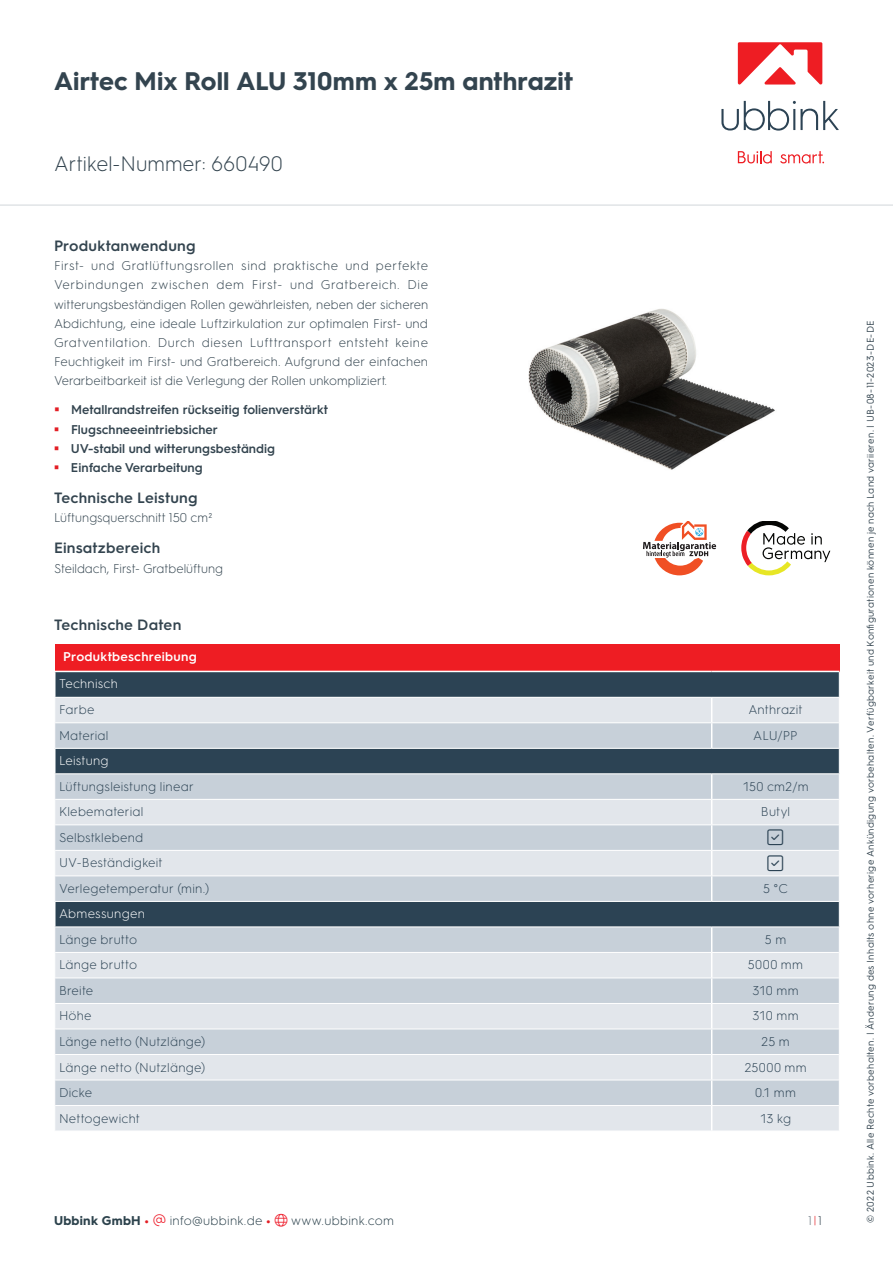
<style>
.page{position:relative;width:893px;height:1263px;background:#fff}
.page>*{position:absolute;margin:0;border:0;box-sizing:border-box;transform-origin:0 0}
.t1{font:700 25.5px "HGS3";letter-spacing:.005em;color:#33444f}
.t2{font:300 21px "HGS3";color:#33444f}
.t3{font:300 18px "Font Awesome 6 Pro";color:#2c4354}
.t4{font:600 15px "HGS3";letter-spacing:.01em;color:#33444f}
.t5{font:300 12.75px/19.2px "HGS3";color:#33444f;text-align:justify}
.t6{font:300 12.75px "HGS3";letter-spacing:.015em;color:#2c4354}
.t7{font:600 12.75px/19.2px "HGS3";color:#33444f}
.t8{font:300 12.75px "HGS3";letter-spacing:.02em;color:#2c424c}
.t9{font:300 12.75px "HGS3";letter-spacing:.015em;color:#fff}
.t10{font:600 12.75px "HGS3";letter-spacing:.02em;color:#fff}
.t11{font:300 12.6px "HGS3";color:#66737c}
.t12{font:9.75px "HGS3";letter-spacing:.03em;color:#33444f}
.s1{font-weight:700}
.s2{font-weight:700;color:#e31e25}
.s3{color:#ee1f2d}
.s4{color:#e31e25}
.s5{color:#33444f}
</style>
<div class="page">
<div style="left:55px;top:644px;width:784px;height:27px;background:#ee1d23"></div>
<svg style="left:56px;top:672px;width:783px;height:25px;background:#2f4656"></svg>
<div style="left:55px;top:698px;width:784px;height:432px;background:#e2e6eb"></div>
<svg style="left:55px;top:723px;width:784px;height:382px;background:#bcc5cd"></svg>
<hr style="left:55px;top:722px;width:657px;height:1px;background:#fff">
<hr style="left:712px;top:722px;width:127px;height:1px;background:#fff">
<svg style="left:711px;top:698px;width:1px;height:50px"></svg>
<hr style="left:54px;top:748px;width:658px;height:1px;background:#fff">
<hr style="left:712px;top:748px;width:128px;height:1px;background:#fff">
<hr style="left:54px;top:749px;width:2px;height:24px;background:#fff">
<hr style="left:54px;top:773px;width:658px;height:1px;background:#fff">
<hr style="left:712px;top:773px;width:128px;height:1px;background:#fff">
<hr style="left:55px;top:799px;width:657px;height:1px;background:#fff">
<hr style="left:712px;top:799px;width:127px;height:1px;background:#fff">
<hr style="left:55px;top:824px;width:657px;height:1px;background:#fff">
<hr style="left:712px;top:824px;width:127px;height:1px;background:#fff">
<hr style="left:55px;top:850px;width:657px;height:1px;background:#fff">
<hr style="left:712px;top:850px;width:127px;height:1px;background:#fff">
<hr style="left:55px;top:875px;width:657px;height:1px;background:#fff">
<hr style="left:712px;top:875px;width:127px;height:1px;background:#fff">
<svg style="left:711px;top:774px;width:1px;height:127px"></svg>
<hr style="left:54px;top:901px;width:658px;height:1px;background:#fff">
<hr style="left:712px;top:901px;width:128px;height:1px;background:#fff">
<hr style="left:54px;top:902px;width:2px;height:24px;background:#fff">
<hr style="left:54px;top:926px;width:658px;height:1px;background:#fff">
<hr style="left:712px;top:926px;width:128px;height:1px;background:#fff">
<hr style="left:55px;top:952px;width:657px;height:1px;background:#fff">
<hr style="left:712px;top:952px;width:127px;height:1px;background:#fff">
<hr style="left:55px;top:977px;width:657px;height:1px;background:#fff">
<hr style="left:712px;top:977px;width:127px;height:1px;background:#fff">
<hr style="left:55px;top:1003px;width:657px;height:1px;background:#fff">
<hr style="left:712px;top:1003px;width:127px;height:1px;background:#fff">
<hr style="left:55px;top:1028px;width:657px;height:1px;background:#fff">
<hr style="left:712px;top:1028px;width:127px;height:1px;background:#fff">
<hr style="left:55px;top:1054px;width:657px;height:1px;background:#fff">
<hr style="left:712px;top:1054px;width:127px;height:1px;background:#fff">
<hr style="left:55px;top:1079px;width:657px;height:1px;background:#fff">
<hr style="left:712px;top:1079px;width:127px;height:1px;background:#fff">
<hr style="left:55px;top:1105px;width:657px;height:1px;background:#fff">
<hr style="left:712px;top:1105px;width:127px;height:1px;background:#fff">
<svg style="left:711px;top:927px;width:1px;height:203px"></svg>
<svg style="left:839px;top:672px;width:1px;height:255px"></svg>
<svg style="left:741px;top:521px;width:89px;height:54px"></svg>
<svg style="left:643px;top:521px;width:73px;height:54px"></svg>
<img style="left:528px;top:309px;width:247px;height:161px">
<hr style="left:0;top:204px;width:893px;height:2px;background:#e1e4e6">
<svg style="left:721px;top:101px;width:118px;height:30px"></svg>
<svg style="left:738px;top:151px;width:34px;height:13px"></svg>
<svg style="left:780px;top:151px;width:44px;height:13px"></svg>
<svg style="left:738px;top:42px;width:84px;height:43px"></svg>
<svg style="left:768px;top:829px;width:15px;height:16px"></svg>
<svg style="left:768px;top:855px;width:15px;height:16px"></svg>
<h1 class="t1" style="left:54px;top:63px;width:520px">Airtec Mix Roll ALU 310mm x 25m anthrazit</h1>
<h2 class="t2" style="left:54px;top:150px;width:230px">Artikel-Nummer: 660490</h2>
<p class="t4" style="left:54px;top:235px;width:143px">Produktanwendung</p>
<p class="t5" style="left:54px;top:255px;width:376px">First- und Gratlüftungsrollen sind praktische und perfekte Verbindungen zwischen dem First- und Gratbereich. Die witterungsbeständigen Rollen gewährleisten, neben der sicheren Abdichtung, eine ideale Luftzirkulation zur optimalen First- und Gratventilation. Durch diesen Lufttransport entsteht keine Feuchtigkeit im First- und Gratbereich. Aufgrund der einfachen Verarbeitbarkeit ist die Verlegung der Rollen unkompliziert.</p>
<p class="t7" style="left:71px;top:399px;width:259px">Metallrandstreifen rückseitig folienverstärkt Flugschneeeintriebsicher<br>UV-stabil und witterungsbeständig Einfache Verarbeitung</p>
<p class="t4" style="left:54px;top:487px;width:145px">Technische Leistung</p>
<p class="t5" style="left:54px;top:507px;width:160px">Lüftungsquerschnitt 150 cm²</p>
<p class="t4" style="left:54px;top:538px;width:108px">Einsatzbereich</p>
<p class="t5" style="left:54px;top:558px;width:171px">Steildach, First- Gratbelüftung</p>
<p class="t4" style="left:54px;top:614px;width:129px">Technische Daten</p>
<p class="t10" style="left:63px;top:648px;width:135px">Produktbeschreibung</p>
<p class="t9" style="left:59px;top:675px;width:60px">Technisch</p>
<p class="t6" style="left:59px;top:701px;width:37px">Farbe</p>
<p class="t6" style="left:748px;top:701px;width:56px">Anthrazit</p>
<p class="t6" style="left:59px;top:727px;width:51px">Material</p>
<p class="t6" style="left:753px;top:727px;width:46px">ALU/PP</p>
<p class="t9" style="left:59px;top:752px;width:51px">Leistung</p>
<p class="t6" style="left:59px;top:778px;width:136px">Lüftungsleistung linear</p>
<p class="t6" style="left:742px;top:778px;width:68px">150 cm2/m</p>
<p class="t6" style="left:59px;top:803px;width:86px">Klebematerial</p>
<p class="t6" style="left:761px;top:803px;width:31px">Butyl</p>
<p class="t6" style="left:59px;top:829px;width:86px">Selbstklebend</p>
<h3 class="t3" style="left:768px;top:828px;width:17px">▲❑◆</h3>
<p class="t6" style="left:59px;top:854px;width:105px">UV-Beständigkeit</p>
<h3 class="t3" style="left:768px;top:854px;width:17px">▲❑◆</h3>
<p class="t6" style="left:59px;top:880px;width:152px">Verlegetemperatur (min.)</p>
<p class="t6" style="left:763px;top:880px;width:27px">5 °C</p>
<p class="t9" style="left:59px;top:905px;width:87px">Abmessungen</p>
<p class="t6" style="left:59px;top:931px;width:80px">Länge brutto</p>
<p class="t6" style="left:765px;top:931px;width:23px">5 m</p>
<p class="t6" style="left:59px;top:956px;width:80px">Länge brutto</p>
<p class="t6" style="left:748px;top:956px;width:57px">5000 mm</p>
<p class="t6" style="left:59px;top:982px;width:36px">Breite</p>
<p class="t6" style="left:752px;top:982px;width:48px">310 mm</p>
<p class="t6" style="left:59px;top:1007px;width:34px">Höhe</p>
<p class="t6" style="left:752px;top:1007px;width:48px">310 mm</p>
<p class="t6" style="left:59px;top:1033px;width:148px">Länge netto (Nutzlänge)</p>
<p class="t6" style="left:761px;top:1033px;width:30px">25 m</p>
<p class="t6" style="left:59px;top:1058px;width:148px">Länge netto (Nutzlänge)</p>
<p class="t6" style="left:744px;top:1058px;width:64px">25000 mm</p>
<p class="t6" style="left:59px;top:1084px;width:35px">Dicke</p>
<p class="t6" style="left:755px;top:1084px;width:42px">0.1 mm</p>
<p class="t6" style="left:59px;top:1109px;width:82px">Nettogewicht</p>
<p class="t6" style="left:760px;top:1109px;width:33px">13 kg</p>
<p class="t8" style="left:54px;top:1211px;width:342px"><span class="s1">Ubbink GmbH</span> <span class="s2">•</span> <span class="s3">▼</span> info@ubbink.de <span class="s2">•</span> <span class="s3">●□</span> www.ubbink.com</p>
<p class="t11" style="left:808px;top:1212px;width:15px">1<span class="s4">|</span><span class="s5">1</span></p>
<p class="t12" style="left:864px;top:1222px;width:903px;rotate:-90deg">© 2022 Ubbink. Alle Rechte vorbehalten. | Änderung des Inhalts ohne vorherige Ankündigung vorbehalten. Verfügbarkeit und Konfigurationen können je nach Land variieren. | UB-08-11-2023-DE-DE</p>
</div>
